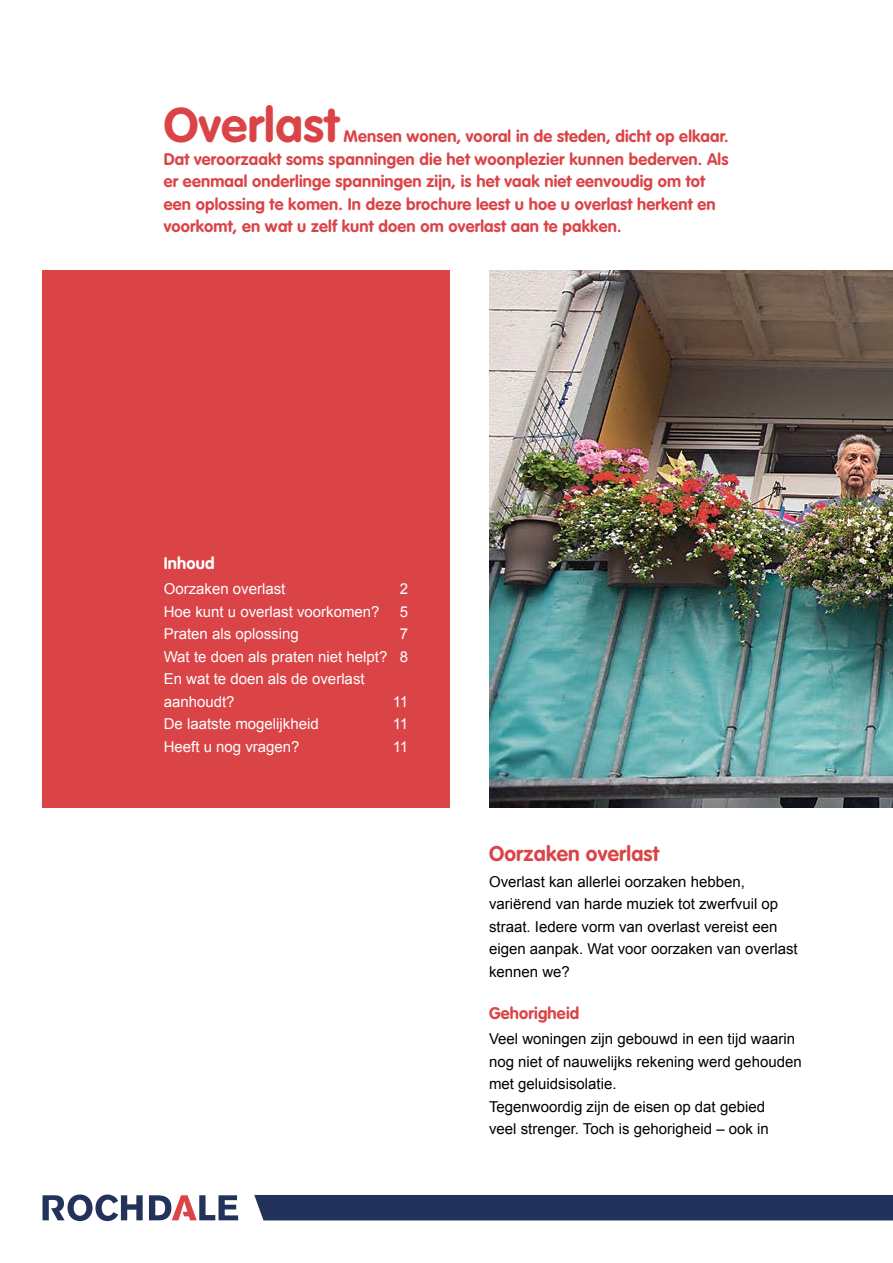
<style>
.page{position:relative;width:893px;height:1263px;background:#fff}
.page>*{position:absolute;margin:0;border:0;box-sizing:border-box;transform-origin:0 0}
.t1{font:700 48px "VAG Rounded";letter-spacing:.01em;color:#db4447}
.t2{font:700 21px "VAG Rounded";letter-spacing:.01em;color:#db4447}
.t3{font:700 16.5px/22.5px "VAG Rounded";letter-spacing:.01em;color:#db4447}
.t4{font:700 16.5px "VAG Rounded";letter-spacing:.01em;color:#fff}
.t5{font:15px/22.5px "Arial";color:#000}
.t6{font:15px/22.5px "Arial";color:#fff}
</style>
<div class="page">
<div style="left:254px;top:1195px;width:639px;height:25px;background:#22325a"></div>
<svg style="left:43px;top:1194px;width:100px;height:27px"></svg>
<svg style="left:149px;top:1195px;width:89px;height:25px"></svg>
<div style="left:43px;top:270px;width:407px;height:538px;background:#db4447"></div>
<img style="left:489px;top:270px;width:404px;height:538px">
<h1 class="t1" style="left:164px;top:97px;width:176px">Overlast</h1>
<p class="t3" style="left:164px;top:125px;width:566px;text-indent:180px">Mensen wonen, vooral in de steden, dicht op elkaar.<br>Dat veroorzaakt soms spanningen die het woonplezier kunnen bederven. Als er eenmaal onderlinge spanningen zijn, is het vaak niet eenvoudig om tot een oplossing te komen. In deze brochure leest u hoe u overlast herkent en voorkomt, en wat u zelf kunt doen om overlast aan te pakken.</p>
<p class="t4" style="left:164px;top:553px;width:52px">Inhoud</p>
<p class="t6" style="left:164px;top:578px;width:123px">Oorzaken overlast</p>
<p class="t6" style="left:400px;top:578px;width:10px">2</p>
<p class="t6" style="left:164px;top:600px;width:217px">Hoe kunt u overlast voorkomen?</p>
<p class="t6" style="left:400px;top:600px;width:10px">5</p>
<p class="t6" style="left:164px;top:623px;width:137px">Praten als oplossing</p>
<p class="t6" style="left:164px;top:623px;width:246px;text-indent:236px">7<br>Wat te doen als praten niet helpt? 8<br>En wat te doen als de overlast aanhoudt?</p>
<p class="t6" style="left:393px;top:690px;width:17px">11</p>
<p class="t6" style="left:164px;top:713px;width:157px">De laatste mogelijkheid</p>
<p class="t6" style="left:393px;top:713px;width:17px">11</p>
<p class="t6" style="left:164px;top:735px;width:137px">Heeft u nog vragen?</p>
<p class="t6" style="left:393px;top:735px;width:17px">11</p>
<h2 class="t2" style="left:489px;top:841px;width:171px">Oorzaken overlast</h2>
<p class="t5" style="left:489px;top:870px;width:310px">Overlast kan allerlei oorzaken hebben, variërend van harde muziek tot zwerfvuil op straat. Iedere vorm van overlast vereist een eigen aanpak. Wat voor oorzaken van overlast kennen we?</p>
<p class="t3" style="left:489px;top:1001px;width:92px">Gehorigheid</p>
<p class="t5" style="left:489px;top:1028px;width:314px">Veel woningen zijn gebouwd in een tijd waarin nog niet of nauwelijks rekening werd gehouden met geluidsisolatie.<br>Tegenwoordig zijn de eisen op dat gebied<br>veel strenger. Toch is gehorigheid – ook in</p>
</div>
